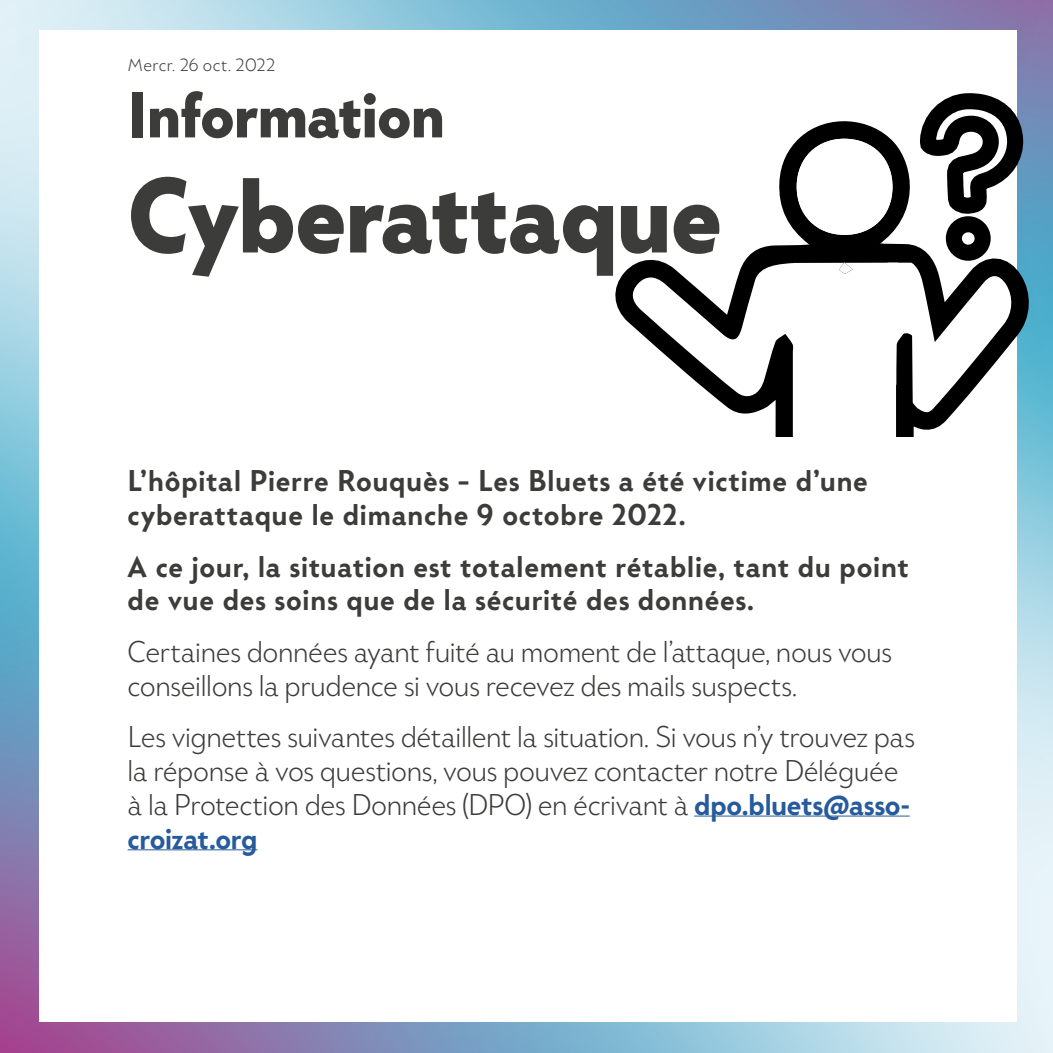
<style>
.page{position:relative;width:1053px;height:1053px;background:#fff}
.page>*{position:absolute;margin:0;border:0;box-sizing:border-box;transform-origin:0 0}
.t1{font:700 97.5px "Mack";color:#3c3c3b}
.t2{font:700 60px "Mack";color:#3c3c3b}
.t3{font:300 27.5px/33.8px "Mack";letter-spacing:-.015em;color:#3c3c3b}
.t4{font:600 27.5px/33.8px "Mack";letter-spacing:.03em;color:#3c3c3b}
.t5{font:300 16.25px "Mack";letter-spacing:.025em;color:#3c3c3b}
.s1{font-weight:600;color:#275b9b}
</style>
<div class="page">
<img style="left:0;top:0;width:1052px;height:1052px">
<div style="left:39px;top:30px;width:978px;height:990px;background:#fff"></div>
<hr style="left:694px;top:815px;width:215px;height:1px;background:#275b9b">
<hr style="left:128px;top:849px;width:129px;height:1px;background:#275b9b">
<svg style="left:615px;top:121px;width:224px;height:316px"></svg>
<div style="left:796px;top:138px;width:96px;height:97px;background:#fff;border-radius:50%"></div>
<svg style="left:839px;top:84px;width:208px;height:353px"></svg>
<p class="t5" style="left:106px;top:55px;width:130px">Lundi 17 oct. 202</p>
<h2 class="t2" style="left:128px;top:75px;width:318px">Information</h2>
<h1 class="t1" style="left:128px;top:151px;width:595px">Cyberattaque</h1>
<p class="t5" style="left:128px;top:55px;width:149px">Mercr. 26 oct. 2022</p>
<p class="t4" style="left:128px;top:464px;width:741px">L’hôpital Pierre Rouquès – Les Bluets a été victime d’une cyberattaque le dimanche 9 octobre 2022.</p>
<p class="t4" style="left:128px;top:550px;width:782px">A ce jour, la situation est totalement rétablie, tant du point de vue des soins que de la sécurité des données.</p>
<p class="t3" style="left:128px;top:635px;width:766px">Certaines données ayant fuité au moment de l’attaque, nous vous conseillons la prudence si vous recevez des mails suspects.</p>
<p class="t3" style="left:128px;top:720px;width:789px">Les vignettes suivantes détaillent la situation. Si vous n’y trouvez pas la réponse à vos questions, vous pouvez contacter notre Déléguée à la Protection des Données (DPO) en écrivant à <span class="s1">dpo.bluets@asso&shy;croizat.org</span></p>
</div>
